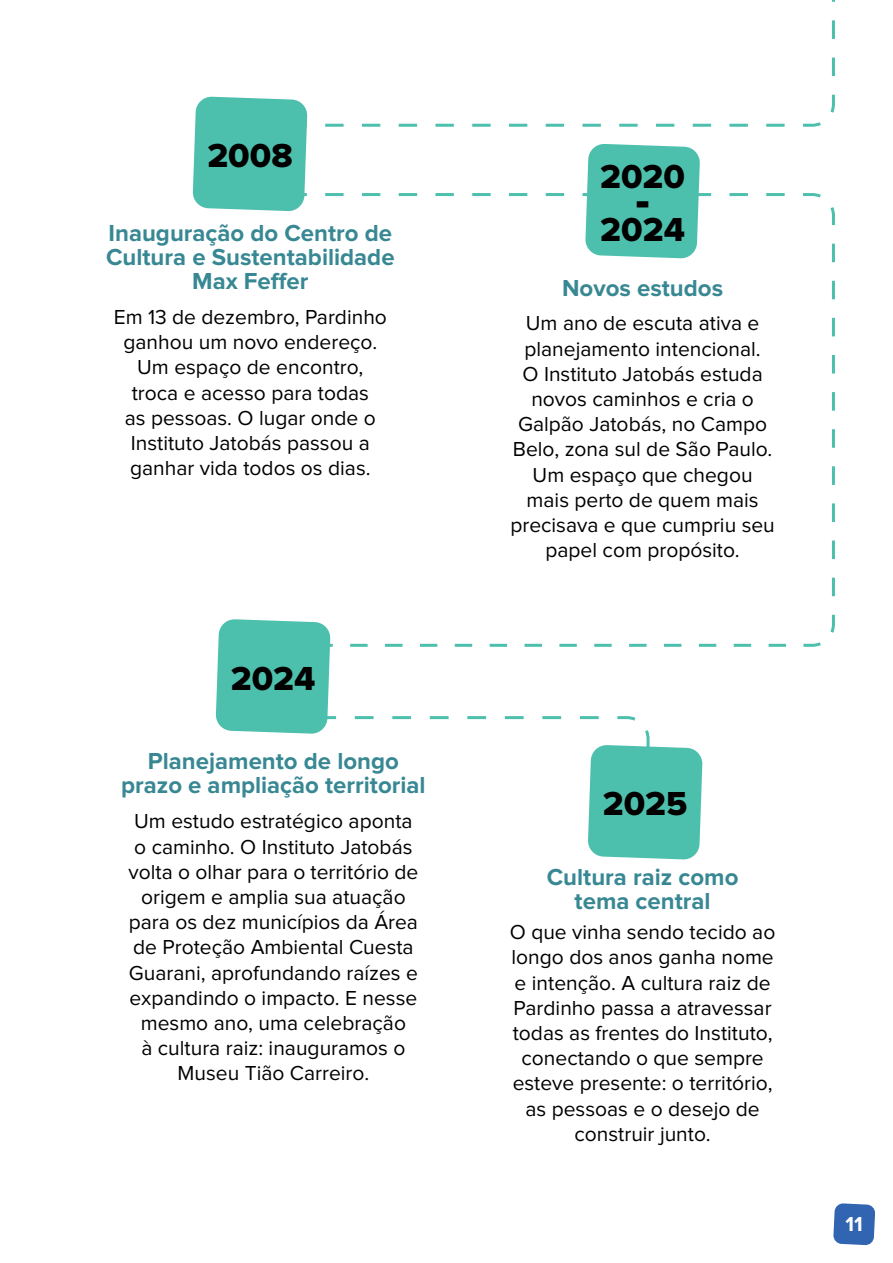
<style>
.page{position:relative;width:893px;height:1263px;background:#fff}
.page>*{position:absolute;margin:0;border:0;box-sizing:border-box;transform-origin:0 0}
.t1{font:48px "Proxima Nova Extrabld";color:#000}
.t2{font:34.5px "Proxima Nova Extrabld";color:#000}
.t3{font:700 24px/24px "Proxima Nova";color:#388893;text-align:center}
.t4{font:21px/25.2px "Proxima Nova";color:#000;text-align:center}
.t5{font:700 21px "Proxima Nova";color:#fff}
</style>
<div class="page">
<svg style="left:833px;top:1203px;width:42px;height:42px;background:#4675b9"></svg>
<svg style="left:307px;top:0;width:528px;height:745px"></svg>
<svg style="left:193px;top:96px;width:114px;height:115px;background:#58c4b2"></svg>
<svg style="left:588px;top:745px;width:115px;height:115px;background:#5ac4b3"></svg>
<svg style="left:216px;top:619px;width:570px;height:115px"></svg>
<svg style="left:325px;top:144px;width:469px;height:115px"></svg>
<p class="t2" style="left:207px;top:136px;width:87px">2008</p>
<p class="t3" style="left:106px;top:222px;width:290px">Inauguração do Centro de<br>Cultura e Sustentabilidade<br>Max Feffer</p>
<p class="t4" style="left:114px;top:305px;width:275px">Em 13 de dezembro, Pardinho ganhou um novo endereço.<br>Um espaço de encontro, troca e acesso para todas<br>as pessoas. O lugar onde o<br>Instituto Jatobás passou a ganhar vida todos os dias.</p>
<p class="t2" style="left:231px;top:658px;width:86px">2024</p>
<p class="t3" style="left:121px;top:750px;width:306px">Planejamento de longo prazo e ampliação territorial</p>
<p class="t4" style="left:129px;top:810px;width:291px">Um estudo estratégico aponta o caminho. O Instituto Jatobás volta o olhar para o território de origem e amplia sua atuação para os dez municípios da Área de Proteção Ambiental Cuesta<br>Guarani, aprofundando raízes e expandindo o impacto. E nesse mesmo ano, uma celebração<br>à cultura raiz: inauguramos o<br>Museu Tião Carreiro.</p>
<p class="t2" style="left:600px;top:157px;width:86px">2020</p>
<p class="t2" style="left:600px;top:210px;width:86px">2024</p>
<p class="t1" style="left:635px;top:173px;width:16px">-</p>
<p class="t3" style="left:562px;top:276px;width:162px">Novos estudos</p>
<p class="t4" style="left:510px;top:312px;width:266px">Um ano de escuta ativa e planejamento intencional.<br>O Instituto Jatobás estuda novos caminhos e cria o<br>Galpão Jatobás, no Campo<br>Belo, zona sul de São Paulo.<br>Um espaço que chegou mais perto de quem mais precisava e que cumpriu seu papel com propósito.</p>
<p class="t2" style="left:603px;top:784px;width:86px">2025</p>
<p class="t3" style="left:547px;top:865px;width:193px">Cultura raiz como</p>
<p class="t3" style="left:575px;top:889px;width:138px">tema central</p>
<p class="t4" style="left:510px;top:920px;width:267px">O que vinha sendo tecido ao longo dos anos ganha nome e intenção. A cultura raiz de<br>Pardinho passa a atravessar todas as frentes do Instituto, conectando o que sempre esteve presente: o território, as pessoas e o desejo de construir junto.</p>
<p class="t5" style="left:846px;top:1212px;width:19px">11</p>
</div>
